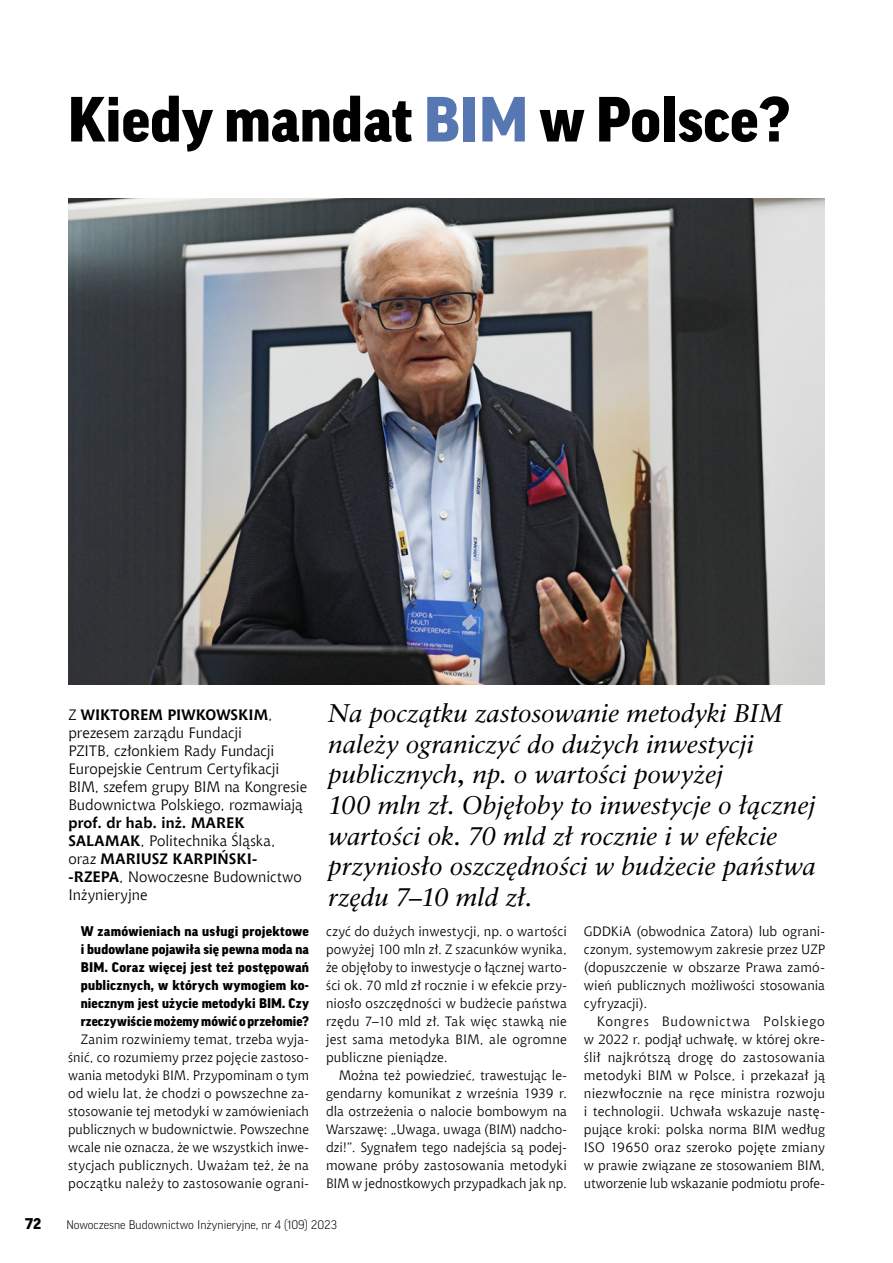
<style>
.page{position:relative;width:893px;height:1263px;background:#fff}
.page>*{position:absolute;margin:0;border:0;box-sizing:border-box;transform-origin:0 0}
.t1{font:900 61.5px "Good Pro";color:#000}
.t2{font:italic 25.5px/30.6px "Classic EFN";letter-spacing:-.005em;color:#000}
.t3{font:15px/18px "Chianti EU";letter-spacing:-.005em;color:#000}
.t4{font:900 15px "Good Pro";color:#000}
.t5{font:13.5px/18px "Chianti EU";letter-spacing:.01em;color:#000;text-align:justify}
.t6{font:900 13.5px/18px "Good Pro";letter-spacing:.01em;color:#000;text-align:justify}
.t7{font:300 12px "Good Pro";color:#000}
.s1{color:#5777b2}
.s2{font-weight:700}
</style>
<div class="page">
<img style="left:68px;top:198px;width:757px;height:486px">
<h1 class="t1" style="left:68px;top:85px;width:724px">Kiedy mandat <span class="s1">BIM</span> w Polsce?</h1>
<p class="t3" style="left:68px;top:705px;width:240px">Z <span class="s2">WIKTOREM PIWKOWSKIM</span>, prezesem zarządu Fundacji<br>PZITB, członkiem Rady Fundacji<br>Europejskie Centrum Certyfikacji<br>BIM, szefem grupy BIM na Kongresie<br>Budownictwa Polskiego, rozmawiają</p>
<p class="t3" style="left:68px;top:813px;width:235px"><span class="s2">prof. dr hab. inż. MAREK<br>SALAMAK</span>, Politechnika Śląska, oraz <span class="s2">MARIUSZ KARPIŃSKI--RZEPA</span>, Nowoczesne Budownictwo<br>Inżynieryjne</p>
<p class="t6" style="left:81px;top:922px;width:230px">W zamówieniach na usługi projektowe i budowlane pojawiła się pewna moda na BIM. Coraz więcej jest też postępowań publicznych, w których wymogiem ko&shy;niecznym jest użycie metodyki BIM. Czy rzeczywiście możemy mówić o przełomie?</p>
<p class="t5" style="left:68px;top:1030px;width:242px;text-indent:13px">Zanim rozwiniemy temat, trzeba wyja&shy;śnić, co rozumiemy przez pojęcie zastoso&shy;wania metodyki BIM. Przypominam o tym od wielu lat, że chodzi o powszechne za&shy;stosowanie tej metodyki w zamówieniach publicznych w budownictwie. Powszechne wcale nie oznacza, że we wszystkich inwe&shy;stycjach publicznych. Uważam też, że na początku należy to zastosowanie ograni-</p>
<p class="t2" style="left:328px;top:699px;width:489px">Na początku zastosowanie metodyki BIM należy ograniczyć do dużych inwestycji publicznych, np. o wartości powyżej<br>100 mln zł. Objęłoby to inwestycje o łącznej wartości ok. 70 mld zł rocznie i w efekcie przyniosło oszczędności w budżecie państwa rzędu 7–10 mld zł.</p>
<p class="t5" style="left:326px;top:922px;width:242px">czyć do dużych inwestycji, np. o wartości powyżej 100 mln zł. Z szacunków wynika, że objęłoby to inwestycje o łącznej warto&shy;ści ok. 70 mld zł rocznie i w efekcie przy&shy;niosło oszczędności w budżecie państwa rzędu 7–10 mld zł. Tak więc stawką nie jest sama metodyka BIM, ale ogromne publiczne pieniądze.</p>
<p class="t5" style="left:326px;top:1066px;width:242px;text-indent:13px">Można też powiedzieć, trawestując le&shy;gendarny komunikat z września 1939 r. dla ostrzeżenia o nalocie bombowym na Warszawę: „Uwaga, uwaga (BIM) nadcho&shy;dzi!”. Sygnałem tego nadejścia są podej&shy;mowane próby zastosowania metodyki BIM w jednostkowych przypadkach jak np.</p>
<p class="t5" style="left:584px;top:922px;width:242px">GDDKiA (obwodnica Zatora) lub ograni&shy;czonym, systemowym zakresie przez UZP (dopuszczenie w obszarze Prawa zamó&shy;wień publicznych możliwości stosowania cyfryzacji).</p>
<p class="t5" style="left:584px;top:1012px;width:242px;text-indent:13px">Kongres Budownictwa Polskiego w 2022 r. podjął uchwałę, w której okre&shy;ślił najkrótszą drogę do zastosowania metodyki BIM w Polsce, i przekazał ją niezwłocznie na ręce ministra rozwoju i technologii. Uchwała wskazuje nastę&shy;pujące kroki: polska norma BIM według ISO 19650 oraz szeroko pojęte zmiany w prawie związane ze stosowaniem BIM, utworzenie lub wskazanie podmiotu profe-</p>
<p class="t4" style="left:25px;top:1215px;width:17px">72</p>
<p class="t7" style="left:66px;top:1218px;width:272px">Nowoczesne Budownictwo Inżynieryjne, nr 4 (109) 2023</p>
</div>
